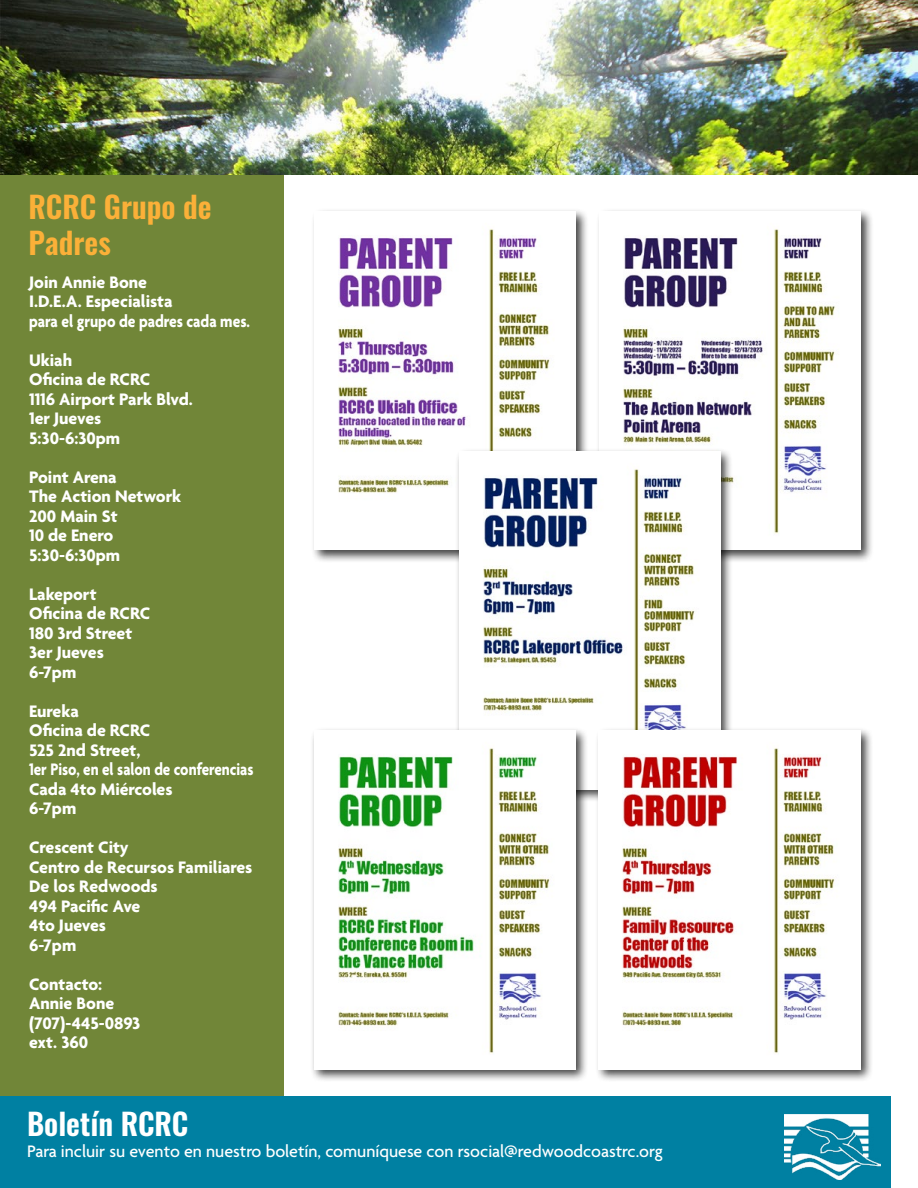
<style>
.page{position:relative;width:918px;height:1188px;background:#fff}
.page>*{position:absolute;margin:0;border:0;box-sizing:border-box;transform-origin:0 0}
.t1{font:600 30px/36px "Oswald";color:#fbb038}
.t2{font:600 30px "Oswald";color:#fff}
.t3{font:700 18px/19.5px "Agenda";color:#fff}
.t4{font:500 18px "Agenda";color:#fff}
</style>
<div class="page">
<div style="left:0;top:175px;width:284px;height:1013px;background:#718638"></div>
<div style="left:0;top:1096px;width:891px;height:92px;background:#0080a2"></div>
<div style="left:310px;top:208px;width:279px;height:355px;background:#000;opacity:.75"></div>
<img style="left:314px;top:212px;width:261px;height:338px">
<div style="left:595px;top:208px;width:279px;height:355px;background:#000;opacity:.75"></div>
<img style="left:599px;top:212px;width:261px;height:338px">
<div style="left:455px;top:448px;width:278px;height:354px;background:#000;opacity:.75"></div>
<img style="left:459px;top:451px;width:261px;height:338px">
<div style="left:310px;top:727px;width:279px;height:355px;background:#000;opacity:.75"></div>
<img style="left:314px;top:731px;width:262px;height:338px">
<div style="left:595px;top:727px;width:279px;height:355px;background:#000;opacity:.75"></div>
<img style="left:599px;top:731px;width:261px;height:338px">
<img style="left:0;top:0;width:918px;height:175px">
<img style="left:784px;top:1115px;width:97px;height:64px">
<h1 class="t1" style="left:29px;top:190px;width:185px">RCRC Grupo de<br>Padres</h1>
<p class="t3" style="left:29px;top:273px;width:222px">Join Annie Bone<br>I.D.E.A. Especialista<br>para el grupo de padres cada mes.</p>
<p class="t3" style="left:29px;top:351px;width:165px">Ukiah<br>Oficina de RCRC<br>1116 Airport Park Blvd.<br>1er Jueves<br>5:30-6:30pm</p>
<p class="t3" style="left:29px;top:468px;width:154px">Point Arena<br>The Action Network<br>200 Main St<br>10 de Enero<br>5:30-6:30pm</p>
<p class="t3" style="left:29px;top:585px;width:123px">Lakeport<br>Oficina de RCRC<br>180 3rd Street<br>3er Jueves<br>6-7pm</p>
<p class="t3" style="left:29px;top:702px;width:226px">Eureka<br>Oficina de RCRC<br>525 2nd Street,<br>1er Piso, en el salon de conferencias<br>Cada 4to Miércoles<br>6-7pm</p>
<p class="t3" style="left:29px;top:839px;width:225px">Crescent City<br>Centro de Recursos Familiares<br>De los Redwoods<br>494 Pacific Ave<br>4to Jueves<br>6-7pm</p>
<p class="t3" style="left:29px;top:975px;width:113px">Contacto:<br>Annie Bone (707)-445-0893 ext. 360</p>
<h1 class="t2" style="left:27px;top:1108px;width:163px">Boletín RCRC</h1>
<p class="t4" style="left:27px;top:1142px;width:637px">Para incluir su evento en nuestro boletín, comuníquese con rsocial@redwoodcoastrc.org</p>
</div>
